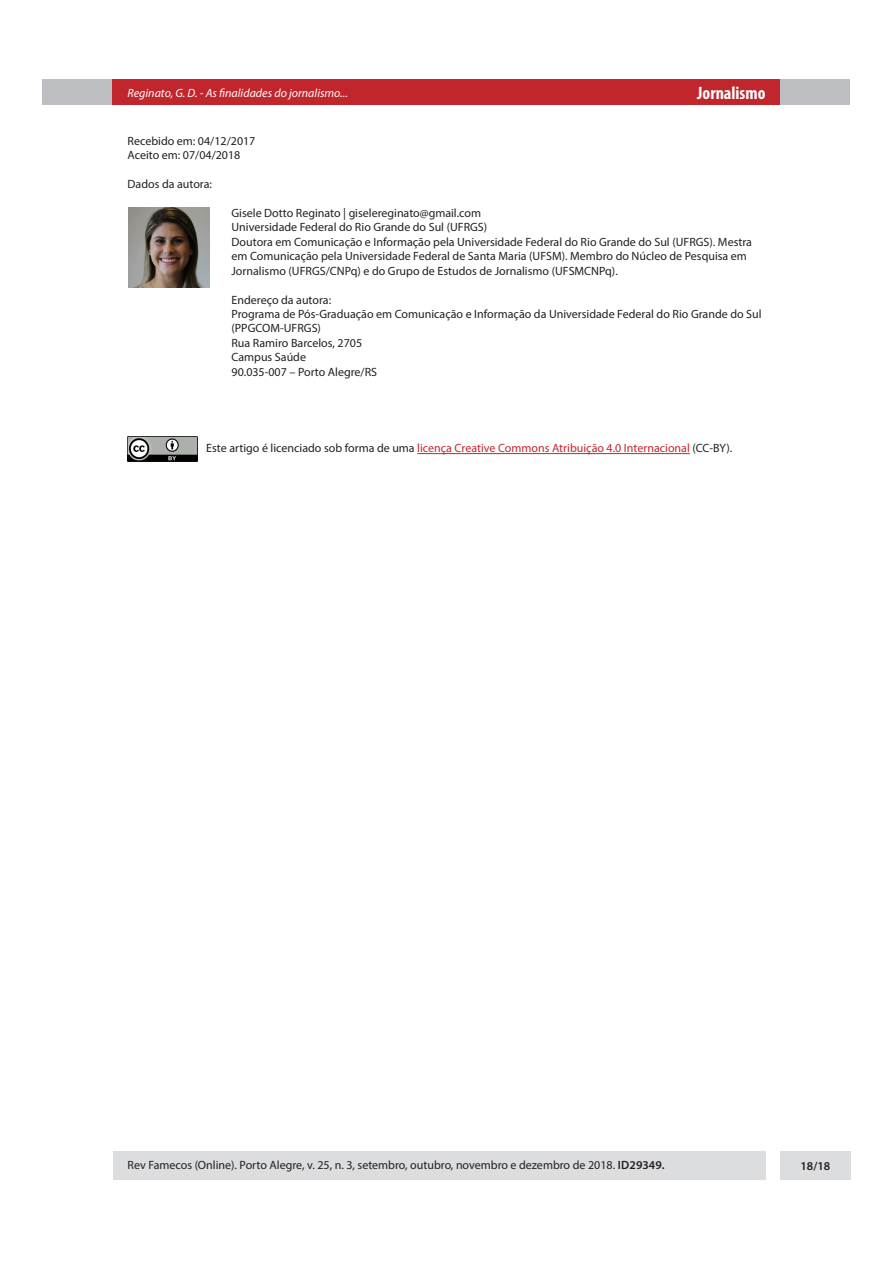
<style>
.page{position:relative;width:893px;height:1263px;background:#fff}
.page>*{position:absolute;margin:0;border:0;box-sizing:border-box;transform-origin:0 0}
.t1{font:700 condensed 18px "Myriad Pro";color:#fff}
.Interna_-_aceite_e_d{font:12px/14.4px "Myriad Pro";color:#231f20}
.Interna_-_aceite_e_d-2{font:12px "Myriad Pro";color:#c2262d}
.t2{font:italic 12px "Myriad Pro";color:#fff}
.t3{font:600 12px "Myriad Pro";color:#231f20}
.s1{color:#231f20}
.s2{font-weight:600}
</style>
<div class="page">
<div style="left:43px;top:80px;width:807px;height:25px;background:#bcbec2"></div>
<div style="left:113px;top:80px;width:667px;height:25px;background:#c2262d"></div>
<div style="left:780px;top:1151px;width:70px;height:28px;background:#dcddde"></div>
<div style="left:113px;top:1151px;width:652px;height:28px;background:#dcddde"></div>
<img style="left:128px;top:207px;width:82px;height:81px">
<hr style="left:417px;top:453px;width:273px;height:1px;background:#c2262d">
<img style="left:128px;top:437px;width:70px;height:24px">
<p class="t2" style="left:128px;top:85px;width:222px">Reginato, G. D. - As finalidades do jornalismo...</p>
<h1 class="t1" style="left:697px;top:82px;width:70px">Jornalismo</h1>
<p class="Interna_-_aceite_e_d" style="left:128px;top:134px;width:129px">Recebido em: 04/12/2017</p>
<p class="Interna_-_aceite_e_d" style="left:128px;top:148px;width:114px">Aceito em: 07/04/2018</p>
<p class="Interna_-_aceite_e_d" style="left:128px;top:177px;width:86px">Dados da autora:</p>
<p class="Interna_-_aceite_e_d" style="left:232px;top:206px;width:251px">Gisele Dotto Reginato | giselereginato@gmail.com</p>
<p class="Interna_-_aceite_e_d" style="left:232px;top:220px;width:257px">Universidade Federal do Rio Grande do Sul (UFRGS)</p>
<p class="Interna_-_aceite_e_d" style="left:232px;top:234px;width:522px">Doutora em Comunicação e Informação pela Universidade Federal do Rio Grande do Sul (UFRGS). Mestra em Comunicação pela Universidade Federal de Santa Maria (UFSM). Membro do Núcleo de Pesquisa em<br>Jornalismo (UFRGS/CNPq) e do Grupo de Estudos de Jornalismo (UFSMCNPq).</p>
<p class="Interna_-_aceite_e_d" style="left:232px;top:292px;width:101px">Endereço da autora:</p>
<p class="Interna_-_aceite_e_d" style="left:232px;top:306px;width:532px">Programa de Pós-Graduação em Comunicação e Informação da Universidade Federal do Rio Grande do Sul (PPGCOM-UFRGS)</p>
<p class="Interna_-_aceite_e_d" style="left:232px;top:335px;width:132px">Rua Ramiro Barcelos, 2705</p>
<p class="Interna_-_aceite_e_d" style="left:232px;top:350px;width:76px">Campus Saúde</p>
<p class="Interna_-_aceite_e_d" style="left:232px;top:364px;width:147px">90.035-007 – Porto Alegre/RS</p>
<p class="Interna_-_aceite_e_d-2" style="left:206px;top:441px;width:528px"><span class="s1">Este artigo é licenciado sob forma de uma</span> licença Creative Commons Atribuição 4.0 Internacional <span class="s1">(CC-BY).</span></p>
<p class="Interna_-_aceite_e_d" style="left:128px;top:1158px;width:538px">Rev Famecos (Online). Porto Alegre, v. 25, n. 3, setembro, outubro, novembro e dezembro de 2018. <span class="s2">ID29349.</span></p>
<p class="t3" style="left:800px;top:1158px;width:31px">18/18</p>
</div>
